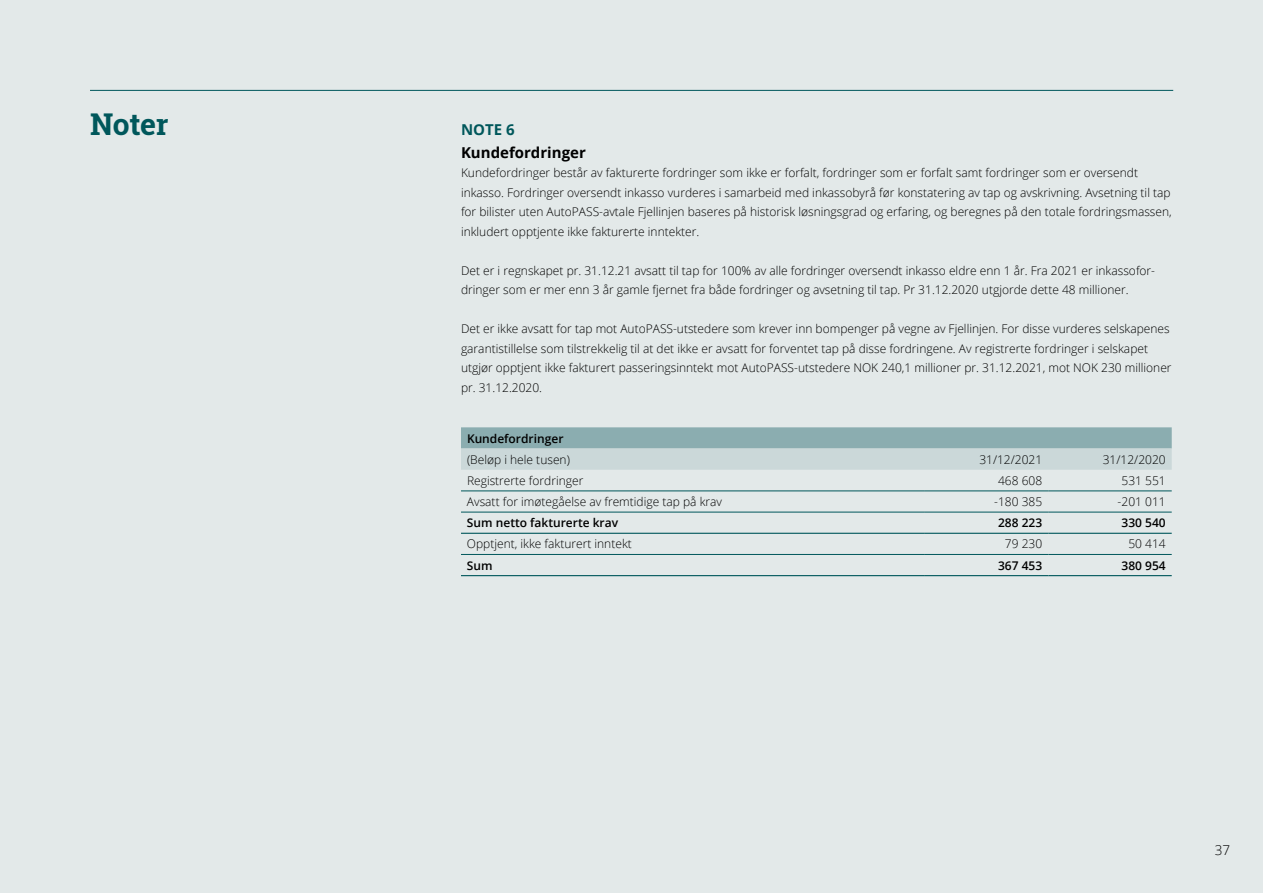
<style>
.page{position:relative;width:1263px;height:893px;background:#e3e9e9}
.page>*{position:absolute;margin:0;border:0;box-sizing:border-box;transform-origin:0 0}
.t1{font:700 30px "Roboto Slab";letter-spacing:-.01em;color:#00575b}
.t2{font:700 15px "Open Sans";color:#000}
.t3{font:700 15px "Open Sans";color:#00575b}
.t4{font:300 13.5px "Open Sans";color:#000}
.t5{font:300 12px/19.5px "Open Sans";color:#000}
.t6{font:600 12px "Open Sans";color:#000}
</style>
<div class="page">
<hr style="left:90px;top:90px;width:1083px;height:1px;background:#00575b">
<svg style="left:461px;top:427px;width:711px;height:43px"></svg>
<hr style="left:461px;top:491px;width:464px;height:1px;background:#00575b">
<hr style="left:925px;top:491px;width:123px;height:1px;background:#00575b">
<hr style="left:1048px;top:491px;width:124px;height:1px;background:#00575b">
<hr style="left:461px;top:512px;width:464px;height:1px;background:#00575b">
<hr style="left:925px;top:512px;width:123px;height:1px;background:#00575b">
<hr style="left:1048px;top:512px;width:124px;height:1px;background:#00575b">
<hr style="left:461px;top:554px;width:464px;height:1px;background:#00575b">
<hr style="left:925px;top:554px;width:123px;height:1px;background:#00575b">
<hr style="left:1048px;top:554px;width:124px;height:1px;background:#00575b">
<hr style="left:461px;top:575px;width:464px;height:1px;background:#00575b">
<hr style="left:925px;top:575px;width:123px;height:1px;background:#00575b">
<hr style="left:1048px;top:575px;width:124px;height:1px;background:#00575b">
<hr style="left:461px;top:533px;width:464px;height:1px;background:#00575b">
<hr style="left:925px;top:533px;width:123px;height:1px;background:#00575b">
<hr style="left:1048px;top:533px;width:124px;height:1px;background:#00575b">
<h1 class="t1" style="left:90px;top:104px;width:80px">Noter</h1>
<p class="t3" style="left:461px;top:119px;width:55px">NOTE 6</p>
<p class="t2" style="left:461px;top:141px;width:126px">Kundefordringer</p>
<p class="t5" style="left:461px;top:163px;width:712px">Kundefordringer består av fakturerte fordringer som ikke er forfalt, fordringer som er forfalt samt fordringer som er oversendt inkasso. Fordringer oversendt inkasso vurderes i samarbeid med inkassobyrå før konstatering av tap og avskrivning. Avsetning til tap for bilister uten AutoPASS-avtale Fjellinjen baseres på historisk løsningsgrad og erfaring, og beregnes på den totale fordringsmassen, inkludert opptjente ikke fakturerte inntekter.</p>
<p class="t5" style="left:461px;top:260px;width:695px">Det er i regnskapet pr. 31.12.21 avsatt til tap for 100% av alle fordringer oversendt inkasso eldre enn 1 år. Fra 2021 er inkassofor&shy;dringer som er mer enn 3 år gamle fjernet fra både fordringer og avsetning til tap. Pr 31.12.2020 utgjorde dette 48 millioner.</p>
<p class="t5" style="left:461px;top:319px;width:712px">Det er ikke avsatt for tap mot AutoPASS-utstedere som krever inn bompenger på vegne av Fjellinjen. For disse vurderes selskapenes garantistillelse som tilstrekkelig til at det ikke er avsatt for forventet tap på disse fordringene. Av registrerte fordringer i selskapet utgjør opptjent ikke fakturert passeringsinntekt mot AutoPASS-utstedere NOK 240,1 millioner pr. 31.12.2021, mot NOK 230 millioner pr. 31.12.2020.</p>
<p class="t6" style="left:467px;top:430px;width:98px">Kundefordringer</p>
<p class="t5" style="left:467px;top:449px;width:104px">(Beløp i hele tusen)</p>
<p class="t5" style="left:979px;top:449px;width:64px">31/12/2021</p>
<p class="t5" style="left:1103px;top:449px;width:64px">31/12/2020</p>
<p class="t5" style="left:467px;top:470px;width:118px">Registrerte fordringer</p>
<p class="t5" style="left:998px;top:470px;width:46px">468 608</p>
<p class="t5" style="left:1121px;top:470px;width:46px">531 551</p>
<p class="t5" style="left:467px;top:492px;width:257px">Avsatt for imøtegåelse av fremtidige tap på krav</p>
<p class="t5" style="left:994px;top:492px;width:50px">-180 385</p>
<p class="t5" style="left:1118px;top:492px;width:50px">-201 011</p>
<p class="t6" style="left:467px;top:515px;width:153px">Sum netto fakturerte krav</p>
<p class="t6" style="left:998px;top:515px;width:46px">288 223</p>
<p class="t6" style="left:1121px;top:515px;width:46px">330 540</p>
<p class="t5" style="left:467px;top:534px;width:166px">Opptjent, ikke fakturert inntekt</p>
<p class="t5" style="left:1005px;top:534px;width:39px">79 230</p>
<p class="t5" style="left:1128px;top:534px;width:39px">50 414</p>
<p class="t6" style="left:467px;top:557px;width:27px">Sum</p>
<p class="t6" style="left:998px;top:557px;width:46px">367 453</p>
<p class="t6" style="left:1121px;top:557px;width:46px">380 954</p>
<p class="t4" style="left:1215px;top:841px;width:17px">37</p>
</div>
